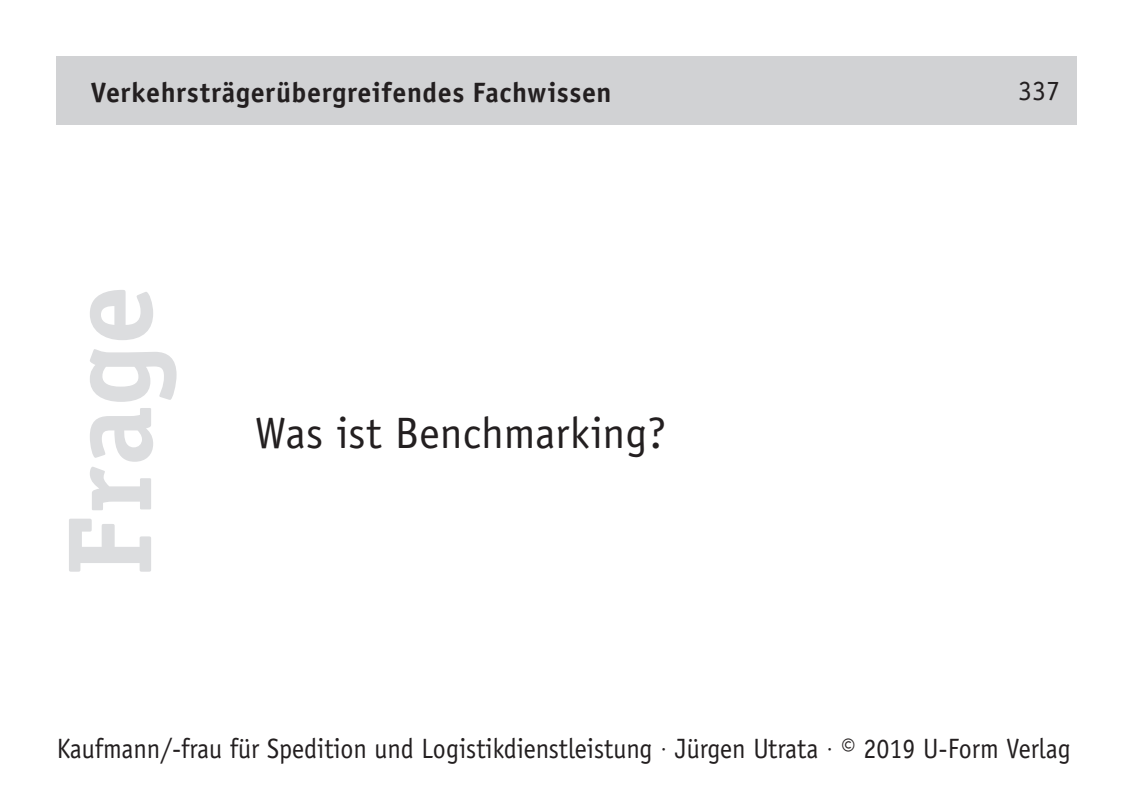
<style>
.page{position:relative;width:1134px;height:794px;background:#fff}
.page>*{position:absolute;margin:0;border:0;box-sizing:border-box;transform-origin:0 0}
.t1{font:700 120px "Officina Serif";color:#dcdddf}
.t2{font:44px "Officina Sans";color:#231f20}
.t3{font:28px "Officina Sans";color:#231f20;scale:.93 1}
.t4{font:700 28px "Officina Sans";letter-spacing:.02em;color:#231f20}
.t5{font:28px "Officina Sans";color:#231f20}
.s1{font-family:"Frutiger";font-weight:300}
</style>
<div class="page">
<div style="left:57px;top:57px;width:1020px;height:68px;background:#d1d2d4"></div>
<p class="t4" style="left:91px;top:75px;width:522px">Verkehrsträgerübergreifendes Fachwissen</p>
<h1 class="t1" style="left:35px;top:576px;width:292px;rotate:-90deg">Frage</h1>
<h2 class="t2" style="left:255px;top:407px;width:413px">Was ist Benchmarking?</h2>
<p class="t5" style="left:1018px;top:74px;width:43px">337</p>
<p class="t3" style="left:57px;top:732px;width:1092px">Kaufmann/-frau für Spedition und Logistikdienstleistung <span class="s1">·</span> Jürgen Utrata <span class="s1">·</span> © 2019 U-Form Verlag</p>
</div>
